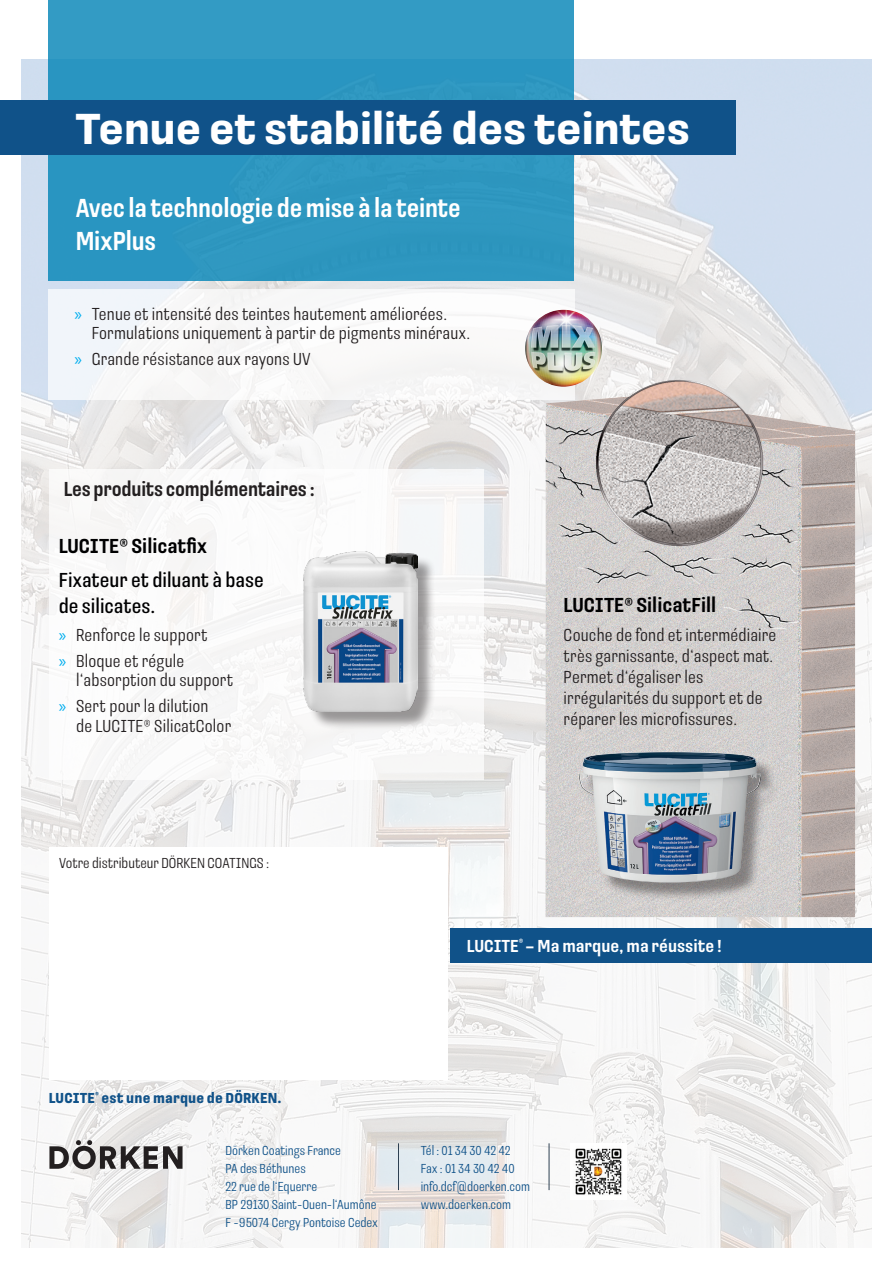
<style>
.page{position:relative;width:893px;height:1263px;background:#fff}
.page>*{position:absolute;margin:0;border:0;box-sizing:border-box;transform-origin:0 0}
.Ubuntu_30_30_bold{font:700 45px "Loos Condensed";color:#fff}
.Ubuntu_20_22{font:500 27px/33px "Loos Compressed";letter-spacing:-.01em;color:#fff;scale:.95 1}
.Subhead_16_18_bold_A{font:500 21px "Loos Compressed";color:#000001}
.Subhead_16_18_bold_A-2{font:21px/25.5px "Loos Compressed";color:#000001}
.Ubuntu_20_22-2{font:500 21px "Loos Compressed";letter-spacing:-.01em;color:#231f20;scale:.95 1}
.Fließ_10_11_2{font:300 18px/21px "Loos Compressed";letter-spacing:.01em;color:#231f20}
.Claim_12_12{font:500 18px "Loos Compressed";color:#fff}
.t1{font:300 15px "Loos Compressed";color:#231f20}
.Subhead_Sb_16_17_wei{font:700 15px "Loos Compressed";letter-spacing:.01em;color:#105289}
.t2{font:300 13.5px "Loos Compressed";color:#105289}
.s1{font-family:"Myriad Pro";font-weight:400;color:#00aeef}
</style>
<div class="page">
<img style="left:22px;top:60px;width:849px;height:1187px">
<img style="left:545px;top:380px;width:310px;height:537px">
<div style="left:48px;top:289px;width:527px;height:110px;background:#f7f7f8"></div>
<div style="left:49px;top:0;width:525px;height:281px;background:#2e97c1"></div>
<div style="left:0;top:100px;width:736px;height:55px;background:#105289"></div>
<div style="left:49px;top:469px;width:434px;height:310px;background:#fff"></div>
<div style="left:306px;top:554px;width:130px;height:176px;background:#231f20;opacity:.45"></div>
<img style="left:304px;top:552px;width:114px;height:159px">
<div style="left:450px;top:928px;width:421px;height:34px;background:#105289"></div>
<div style="left:49px;top:847px;width:399px;height:232px;background:#fff"></div>
<div style="left:582px;top:754px;width:197px;height:147px;background:#231f20;opacity:.45"></div>
<img style="left:579px;top:752px;width:182px;height:131px">
<img style="left:525px;top:310px;width:77px;height:77px;border-radius:38px">
<img style="left:570px;top:1143px;width:56px;height:56px">
<svg style="left:49px;top:1140px;width:134px;height:29px"></svg>
<hr style="left:398px;top:1143px;width:1px;height:47px;background:#2d4052">
<hr style="left:549px;top:1143px;width:1px;height:47px;background:#2d4052">
<p class="Ubuntu_30_30_bold" style="left:75px;top:96px;width:616px">Tenue et stabilité des teintes</p>
<p class="Ubuntu_20_22" style="left:76px;top:191px;width:407px">Avec la technologie de mise à la teinte<br>MixPlus</p>
<p class="Fließ_10_11_2" style="left:92px;top:303px;width:380px;line-height:19.5px;text-indent:-17px"><span class="s1">»</span> Tenue et intensité des teintes hautement améliorées.<br>Formulations uniquement à partir de pigments minéraux.</p>
<p class="Fließ_10_11_2" style="left:74px;top:348px;width:238px"><span class="s1">»</span> Grande résistance aux rayons UV</p>
<p class="Ubuntu_20_22-2" style="left:64px;top:475px;width:266px">Les produits complémentaires :</p>
<p class="Subhead_16_18_bold_A" style="left:59px;top:531px;width:150px">LUCITE® Silicatfix</p>
<p class="Subhead_16_18_bold_A-2" style="left:59px;top:566px;width:207px">Fixateur et diluant à base de silicates.</p>
<p class="Fließ_10_11_2" style="left:59px;top:623px;width:150px"><span class="s1">»</span> Renforce le support</p>
<p class="Fließ_10_11_2" style="left:76px;top:650px;width:159px;line-height:19.5px;text-indent:-17px"><span class="s1">»</span> Bloque et régule l‘absorption du support</p>
<p class="Fließ_10_11_2" style="left:76px;top:696px;width:157px;line-height:19.5px;text-indent:-17px"><span class="s1">»</span> Sert pour la dilution<br>de LUCITE® SilicatColor</p>
<p class="t1" style="left:59px;top:853px;width:212px">Votre distributeur DÖRKEN COATINGS :</p>
<p class="Subhead_16_18_bold_A" style="left:564px;top:590px;width:154px">LUCITE® SilicatFill</p>
<p class="Fließ_10_11_2" style="left:564px;top:624px;width:214px">Couche de fond et intermédiaire très garnissante, d‘aspect mat.<br>Permet d‘égaliser les irrégularités du support et de réparer les microfissures.</p>
<p class="Claim_12_12" style="left:467px;top:933px;width:256px">LUCITE<sup>®</sup> – Ma marque, ma réussite !</p>
<p class="Subhead_Sb_16_17_wei" style="left:49px;top:1087px;width:234px">LUCITE<sup>®</sup> est une marque de DÖRKEN.</p>
<p class="t2" style="left:225px;top:1141px;width:117px">Dörken Coatings France</p>
<p class="t2" style="left:225px;top:1159px;width:82px">PA des Béthunes</p>
<p class="t2" style="left:225px;top:1177px;width:93px">22 rue de l‘Equerre</p>
<p class="t2" style="left:225px;top:1195px;width:153px">BP 29130 Saint-Ouen-l‘Aumône</p>
<p class="t2" style="left:225px;top:1213px;width:154px">F -95074 Cergy Pontoise Cedex</p>
<p class="t2" style="left:421px;top:1141px;width:91px">Tél : 01 34 30 42 42</p>
<p class="t2" style="left:421px;top:1159px;width:95px">Fax : 01 34 30 42 40</p>
<p class="t2" style="left:421px;top:1177px;width:111px">info.dcf@doerken.com</p>
<p class="t2" style="left:421px;top:1195px;width:92px">www.doerken.com</p>
</div>
